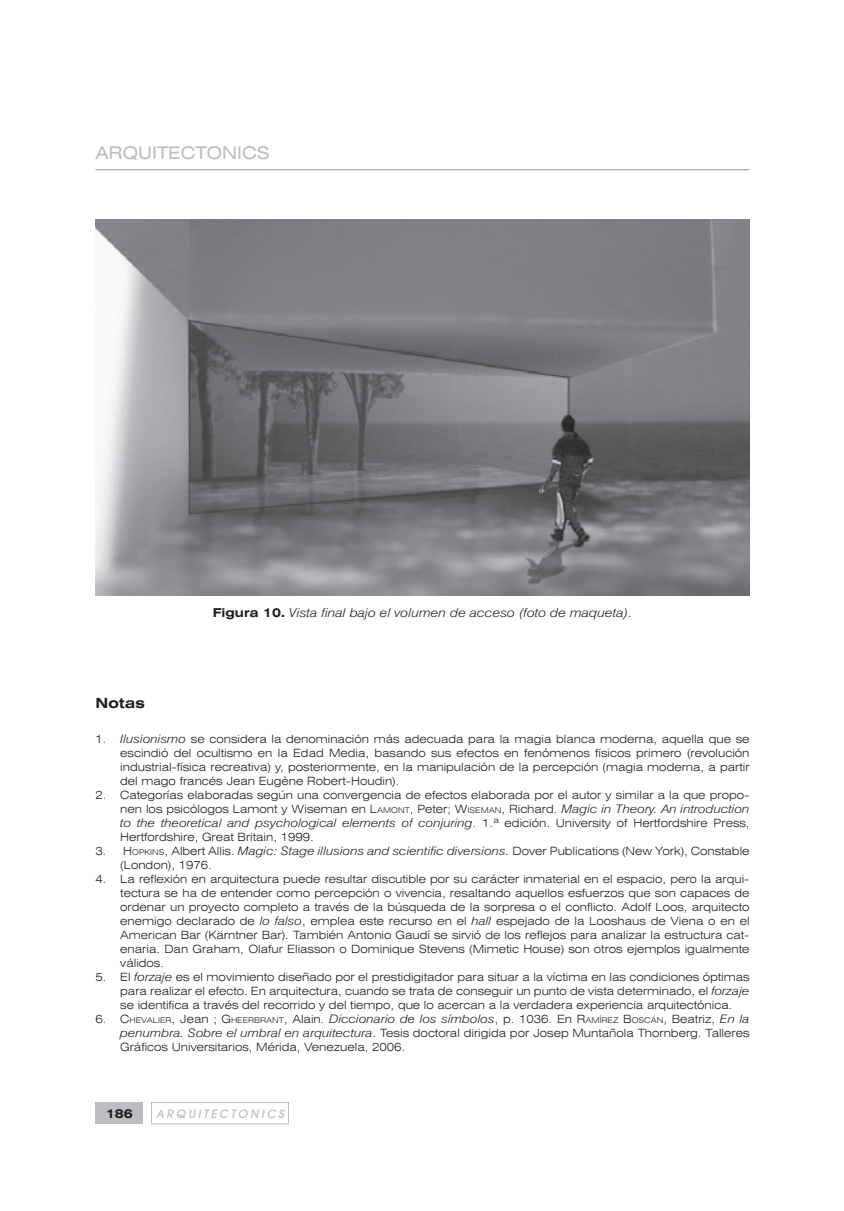
<style>
.page{position:relative;width:844px;height:1211px;background:#fff}
.page>*{position:absolute;margin:0;border:0;box-sizing:border-box;transform-origin:0 0}
.t1{font:expanded 17.5px "Swiss 721 BT";color:#bcbdc0}
.t2{font:700 expanded 14px "Swiss 721 BT";color:#231f20}
.t3{font:italic 300 12.25px "Swiss 721 BT";color:#231f20;scale:1.17 1}
.t4{font:700 expanded 12.25px "Swiss 721 BT";color:#231f20}
.t5{font:italic 300 11.72px "Swiss 721 BT";color:#231f20;scale:1.17 1}
.t6{font:300 expanded 11.38px/14px "Swiss 721 BT";color:#231f20;text-align:justify}
.t7{font:italic 500 11.38px "Avant Garde";letter-spacing:.23em;color:#bcbdc0}
.s1{font-weight:700;font-style:normal;font-stretch:expanded}
.s2{font-style:italic;font-stretch:normal;font-size:11.72px}
.s3{font-style:inherit}
.s4{font-size:8.05px}
.s5{font-style:normal;font-stretch:expanded;font-size:11.38px}
</style>
<div class="page">
<div style="left:95px;top:1103px;width:48px;height:21px;background:#bcbdc0"></div>
<div style="left:151px;top:1102px;width:138px;height:22px;border:1px solid #bcbdc0"></div>
<hr style="left:95px;top:169px;width:654px;height:1px;background:#939598">
<img style="left:96px;top:220px;width:653px;height:375px">
<h1 class="t1" style="left:95px;top:146px;width:176px">ARQUITECTONICS</h1>
<p class="t3" style="left:213px;top:608px;width:360px"><span class="s1">Figura 10.</span> Vista final bajo el volumen de acceso (foto de maqueta).</p>
<p class="t2" style="left:95px;top:697px;width:51px">Notas</p>
<p class="t6" style="left:120px;top:732px;width:630px;text-indent:-25px">1. <span class="s2">Ilusionismo</span> se considera la denominación más adecuada para la magia blanca moderna, aquella que se escindió del ocultismo en la Edad Media, basando sus efectos en fenómenos físicos primero (revolución industrial-física recreativa) y, posteriormente, en la manipulación de la percepción (magia moderna, a partir del mago francés Jean Eugène Robert-Houdin).</p>
<p class="t6" style="left:95px;top:788px;width:655px;text-align:right">2. Categorías elaboradas según una convergencia de efectos elaborada por el autor y similar a la que propo&shy;nen los psicólogos Lamont y Wiseman en <span class="s3">L</span><span class="s4">AMONT</span>, Peter; <span class="s3">W</span><span class="s4">ISEMAN</span>, Richard. <span class="s2">Magic in Theory. An introduction</span></p>
<p class="t5" style="left:120px;top:818px;width:539px">to the theoretical and psychological elements of conjuring<span class="s5">. 1.ª edición. University of Hertfordshire Press,</span></p>
<p class="t6" style="left:120px;top:830px;width:195px">Hertfordshire, Great Britain, 1999.</p>
<p class="t6" style="left:120px;top:845px;width:630px;text-indent:-25px">3. H<span class="s4">OPKINS</span>, Albert Allis. <span class="s2">Magic: Stage illusions and scientific diversions.</span> Dover Publications (New York), Constable (London), 1976.</p>
<p class="t6" style="left:120px;top:873px;width:630px;text-indent:-25px">4. La reflexión en arquitectura puede resultar discutible por su carácter inmaterial en el espacio, pero la arqui&shy;tectura se ha de entender como percepción o vivencia, resaltando aquellos esfuerzos que son capaces de ordenar un proyecto completo a través de la búsqueda de la sorpresa o el conflicto. Adolf Loos, arquitecto enemigo declarado de <span class="s2">lo falso</span>, emplea este recurso en el <span class="s2">hall</span> espejado de la Looshaus de Viena o en el American Bar (Kärntner Bar). También Antonio Gaudí se sirvió de los reflejos para analizar la estructura cat&shy;enaria. Dan Graham, Olafur Eliasson o Dominique Stevens (Mimetic House) son otros ejemplos igualmente válidos.</p>
<p class="t6" style="left:120px;top:971px;width:630px;text-indent:-25px">5. El <span class="s2">forzaje</span> es el movimiento diseñado por el prestidigitador para situar a la víctima en las condiciones óptimas para realizar el efecto. En arquitectura, cuando se trata de conseguir un punto de vista determinado, el <span class="s2">forzaje </span>se identifica a través del recorrido y del tiempo, que lo acercan a la verdadera experiencia arquitectónica.</p>
<p class="t6" style="left:120px;top:1013px;width:630px;text-indent:-25px">6. <span class="s3">C</span><span class="s4">HEVALIER</span>, Jean ; G<span class="s4">HEERBRANT</span><span class="s3">,</span> Alain. <span class="s2">Diccionario de los símbolos</span>, p. 1036. En <span class="s3">R</span><span class="s4">AMÍREZ</span> <span class="s3">B</span><span class="s4">OSCÁN</span>, Beatriz, <span class="s2">En la penumbra. Sobre el umbral en arquitectura</span>. Tesis doctoral dirigida por Josep Muntañola Thornberg. Talleres Gráficos Universitarios, Mérida, Venezuela, 2006.</p>
<p class="t4" style="left:106px;top:1108px;width:28px">186</p>
<p class="t7" style="left:156px;top:1109px;width:129px">ARQUITECTONICS</p>
</div>
